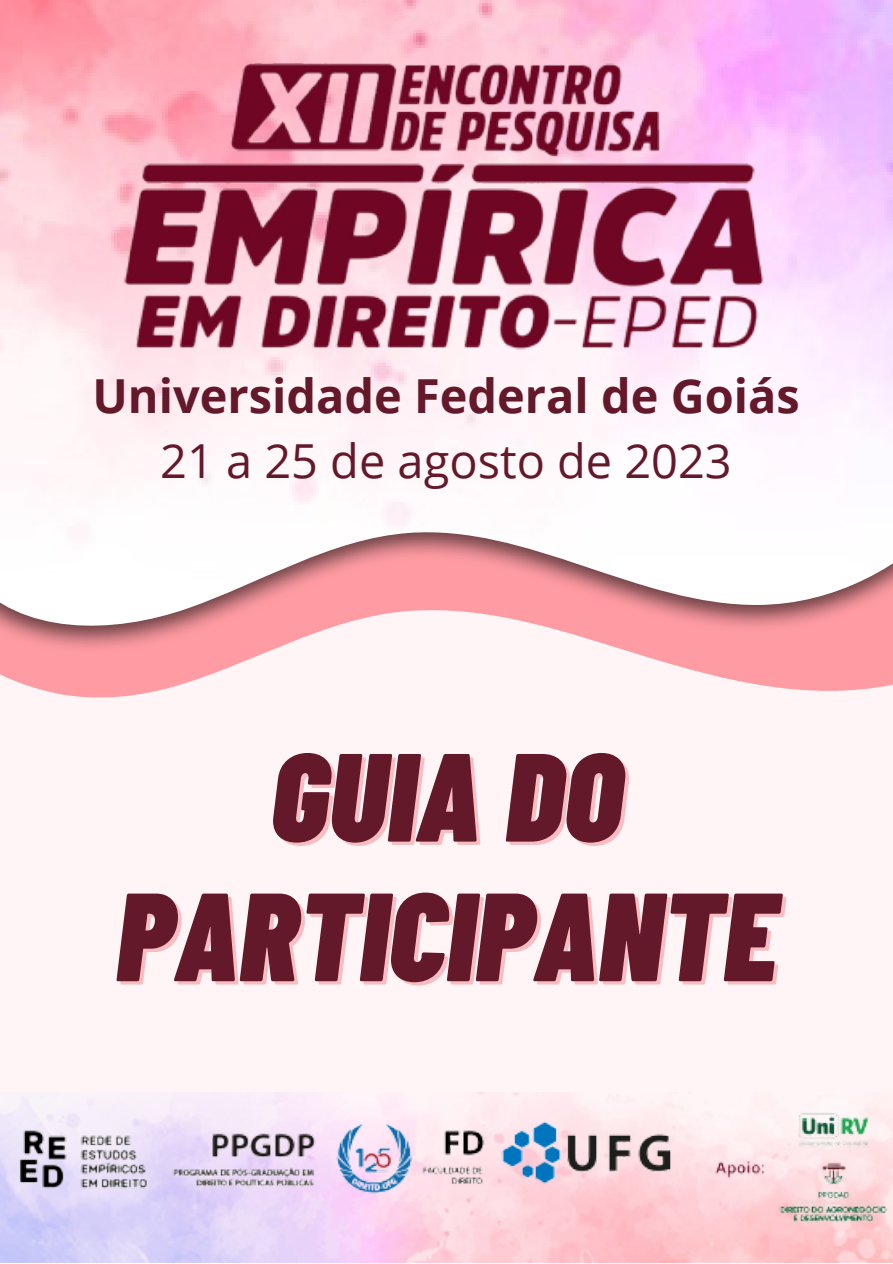
<style>
.page{position:relative;width:893px;height:1264px;background:#fff}
.page>*{position:absolute;margin:0;border:0;box-sizing:border-box;transform-origin:0 0}
.t1{font:italic 900 125.1px/139.5px "Barlow Condensed";color:#64192b;text-align:center}
.t2{font:700 46.95px "Open Sans";color:#64192b}
.t3{font:46.95px "Open Sans";color:#64192b}
</style>
<div class="page">
<div style="left:0;top:0;width:892px;height:1262px;background:#fff5f6"></div>
<svg style="left:0;top:653px;width:892px;height:45px"></svg>
<img style="left:0;top:636px;width:892px;height:17px">
<img style="left:0;top:380px;width:892px;height:256px">
<img style="left:0;top:0;width:892px;height:380px">
<img style="left:0;top:1092px;width:892px;height:170px">
<p class="t2" style="left:92px;top:363px;width:708px">Universidade Federal de Goiás</p>
<p class="t3" style="left:160px;top:428px;width:573px">21 a 25 de agosto de 2023</p>
<p class="t1" style="left:116px;top:721px;width:662px">GUIA DO<br>PARTICIPANTE</p>
</div>
